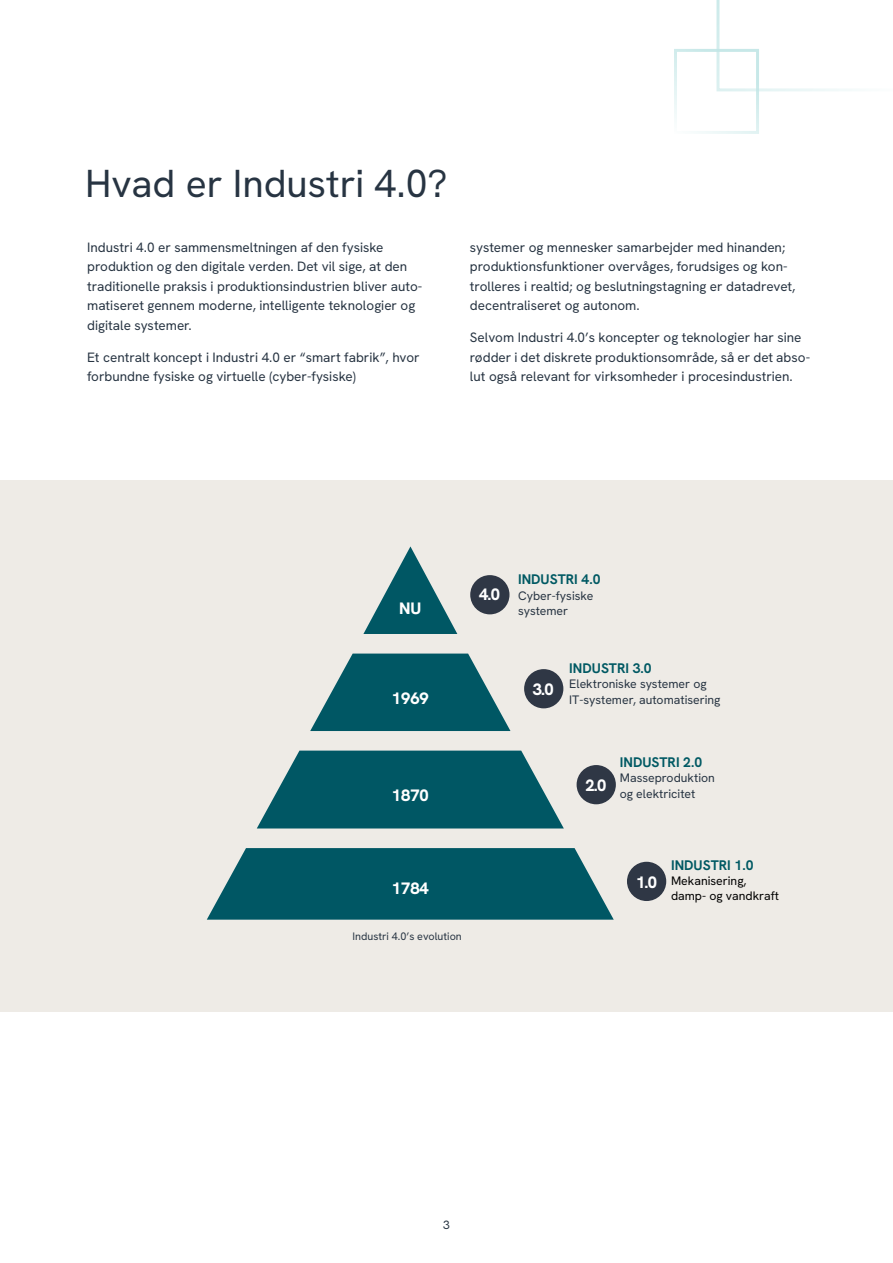
<style>
.page{position:relative;width:893px;height:1263px;background:#fff}
.page>*{position:absolute;margin:0;border:0;box-sizing:border-box;transform-origin:0 0}
.t1{font:39px "Hanken Grotesk";color:#273442}
.t2{font:800 16.5px "Hanken Grotesk";color:#fff}
.t3{font:700 13.95px "Hanken Grotesk";color:#005963}
.t4{font:13.5px/19.5px "Hanken Grotesk";color:#273442}
.t5{font:12.3px/15.5px "Hanken Grotesk";color:#273442}
.t6{font:12.3px/15.5px "Hanken Grotesk";color:#000}
.t7{font:12px "Hanken Grotesk";color:#273442}
.t8{font:10.8px "Hanken Grotesk";color:#273442}
</style>
<div class="page">
<svg style="left:716px;top:0;width:136px;height:91px"></svg>
<div style="left:674px;top:49px;width:85px;height:85px;border:3px solid #c2e6e6"></div>
<div style="left:0;top:480px;width:893px;height:532px;background:#eeebe6"></div>
<svg style="left:310px;top:653px;width:200px;height:78px"></svg>
<svg style="left:207px;top:848px;width:407px;height:72px;background:#186671"></svg>
<svg style="left:257px;top:751px;width:307px;height:77px;background:#216b76"></svg>
<svg style="left:363px;top:546px;width:94px;height:88px"></svg>
<svg style="left:627px;top:862px;width:39px;height:39px"></svg>
<div style="left:628px;top:863px;width:37px;height:37px;background:#2f3745;border-radius:50%"></div>
<svg style="left:577px;top:765px;width:39px;height:39px"></svg>
<div style="left:577px;top:766px;width:38px;height:37px;background:#2f3745;border-radius:50%"></div>
<svg style="left:524px;top:669px;width:39px;height:39px"></svg>
<div style="left:525px;top:670px;width:37px;height:37px;background:#2f3745;border-radius:50%"></div>
<svg style="left:470px;top:575px;width:39px;height:39px"></svg>
<div style="left:471px;top:576px;width:37px;height:37px;background:#2f3745;border-radius:50%"></div>
<h1 class="t1" style="left:85px;top:159px;width:364px">Hvad er Industri 4.0?</h1>
<p class="t4" style="left:87px;top:237px;width:337px">Industri 4.0 er sammensmeltningen af den fysiske produktion og den digitale verden. Det vil sige, at den traditionelle praksis i produktionsindustrien bliver auto&shy;matiseret gennem moderne, intelligente teknologier og digitale systemer.</p>
<p class="t4" style="left:87px;top:347px;width:334px">Et centralt koncept i Industri 4.0 er “smart fabrik”, hvor forbundne fysiske og virtuelle (cyber-fysiske)</p>
<p class="t4" style="left:470px;top:237px;width:327px">systemer og mennesker samarbejder med hinanden; produktionsfunktioner overvåges, forudsiges og kon&shy;trolleres i realtid; og beslutningstagning er datadrevet, decentraliseret og autonom.</p>
<p class="t4" style="left:470px;top:328px;width:342px">Selvom Industri 4.0’s koncepter og teknologier har sine rødder i det diskrete produktionsområde, så er det abso&shy;lut også relevant for virksomheder i procesindustrien.</p>
<p class="t3" style="left:518px;top:570px;width:84px">INDUSTRI 4.0</p>
<p class="t5" style="left:518px;top:587px;width:77px">Cyber-fysiske</p>
<p class="t2" style="left:479px;top:584px;width:22px">4.0</p>
<p class="t2" style="left:399px;top:598px;width:24px">NU</p>
<p class="t5" style="left:518px;top:603px;width:52px">systemer</p>
<p class="t2" style="left:392px;top:688px;width:38px">1969</p>
<p class="t2" style="left:392px;top:784px;width:38px">1870</p>
<p class="t2" style="left:533px;top:679px;width:22px">3.0</p>
<p class="t3" style="left:569px;top:659px;width:84px">INDUSTRI 3.0</p>
<p class="t5" style="left:569px;top:676px;width:153px">Elektroniske systemer og<br>IT-systemer, automatisering</p>
<p class="t2" style="left:585px;top:775px;width:22px">2.0</p>
<p class="t3" style="left:620px;top:753px;width:84px">INDUSTRI 2.0</p>
<p class="t5" style="left:620px;top:770px;width:97px">Masseproduktion og elektricitet</p>
<p class="t2" style="left:392px;top:877px;width:38px">1784</p>
<p class="t2" style="left:636px;top:871px;width:22px">1.0</p>
<p class="t8" style="left:353px;top:930px;width:111px">Industri 4.0’s evolution</p>
<p class="t3" style="left:671px;top:856px;width:84px">INDUSTRI 1.0</p>
<p class="t6" style="left:671px;top:873px;width:109px">Mekanisering, damp- og vandkraft</p>
<p class="t7" style="left:443px;top:1217px;width:8px">3</p>
</div>
